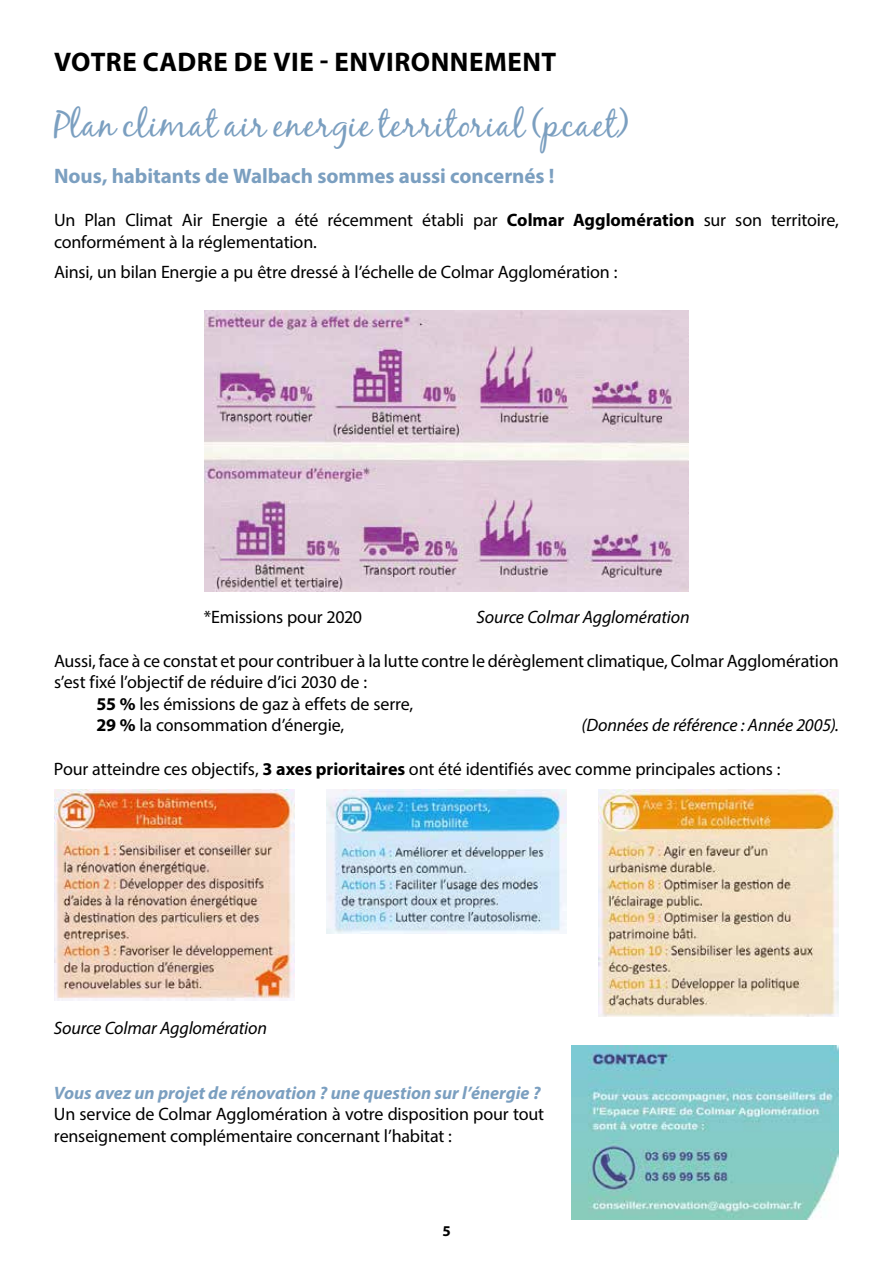
<style>
.page{position:relative;width:893px;height:1263px;background:#fff}
.page>*{position:absolute;margin:0;border:0;box-sizing:border-box;transform-origin:0 0}
.t1{font:36px "Black Jack";letter-spacing:.035em;color:#7b9fc0}
.t2{font:700 27px "Myriad Pro";letter-spacing:.02em;color:#000}
.t3{font:700 21px "Myriad Pro";letter-spacing:-.005em;color:#7b9fc0}
.t4{font:18px/21.6px "Myriad Pro";letter-spacing:-.01em;color:#000}
.t5{font:italic 18px "Myriad Pro";letter-spacing:-.01em;color:#000}
.t6{font:italic 700 18px "Myriad Pro";color:#7b9fc0}
.t7{font:700 15px "Myriad Pro";color:#000}
.s1{font-weight:700}
</style>
<div class="page">
<img style="left:204px;top:310px;width:485px;height:281px">
<img style="left:54px;top:790px;width:240px;height:210px">
<img style="left:326px;top:790px;width:241px;height:143px">
<img style="left:599px;top:790px;width:240px;height:227px">
<img style="left:572px;top:1045px;width:267px;height:174px">
<h2 class="t2" style="left:54px;top:45px;width:504px">VOTRE CADRE DE VIE - ENVIRONNEMENT</h2>
<h1 class="t1" style="left:54px;top:103px;width:576px">Plan climat air energie territorial (pcaet)</h1>
<p class="t3" style="left:54px;top:162px;width:502px">Nous, habitants de Walbach sommes aussi concernés !</p>
<p class="t4" style="left:54px;top:209px;width:786px">Un Plan Climat Air Energie a été récemment établi par <span class="s1">Colmar Agglomération</span> sur son territoire, conformément à la réglementation.</p>
<p class="t4" style="left:54px;top:261px;width:565px">Ainsi, un bilan Energie a pu être dressé à l’échelle de Colmar Agglomération :</p>
<p class="t4" style="left:204px;top:606px;width:160px">*Emissions pour 2020</p>
<p class="t5" style="left:477px;top:606px;width:214px">Source Colmar Agglomération</p>
<p class="t4" style="left:54px;top:649px;width:786px">Aussi, face à ce constat et pour contribuer à la lutte contre le dérèglement climatique, Colmar Agglomération</p>
<p class="t4" style="left:54px;top:671px;width:315px">s’est fixé l’objectif de réduire d’ici 2030 de :</p>
<p class="t4" style="left:97px;top:693px;width:318px"><span class="s1">55 %</span> les émissions de gaz à effets de serre,</p>
<p class="t4" style="left:97px;top:714px;width:249px"><span class="s1">29 %</span> la consommation d’énergie,</p>
<p class="t5" style="left:582px;top:714px;width:259px">(Données de référence : Année 2005).</p>
<p class="t4" style="left:54px;top:757px;width:728px">Pour atteindre ces objectifs, <span class="s1">3 axes prioritaires</span> ont été identifiés avec comme principales actions :</p>
<p class="t5" style="left:54px;top:1017px;width:215px">Source Colmar Agglomération</p>
<p class="t6" style="left:54px;top:1081px;width:488px">Vous avez un projet de rénovation ? une question sur l’énergie ?</p>
<p class="t4" style="left:54px;top:1103px;width:492px">Un service de Colmar Agglomération à votre disposition pour tout renseignement complémentaire concernant l’habitat :</p>
<p class="t7" style="left:442px;top:1221px;width:10px">5</p>
</div>
